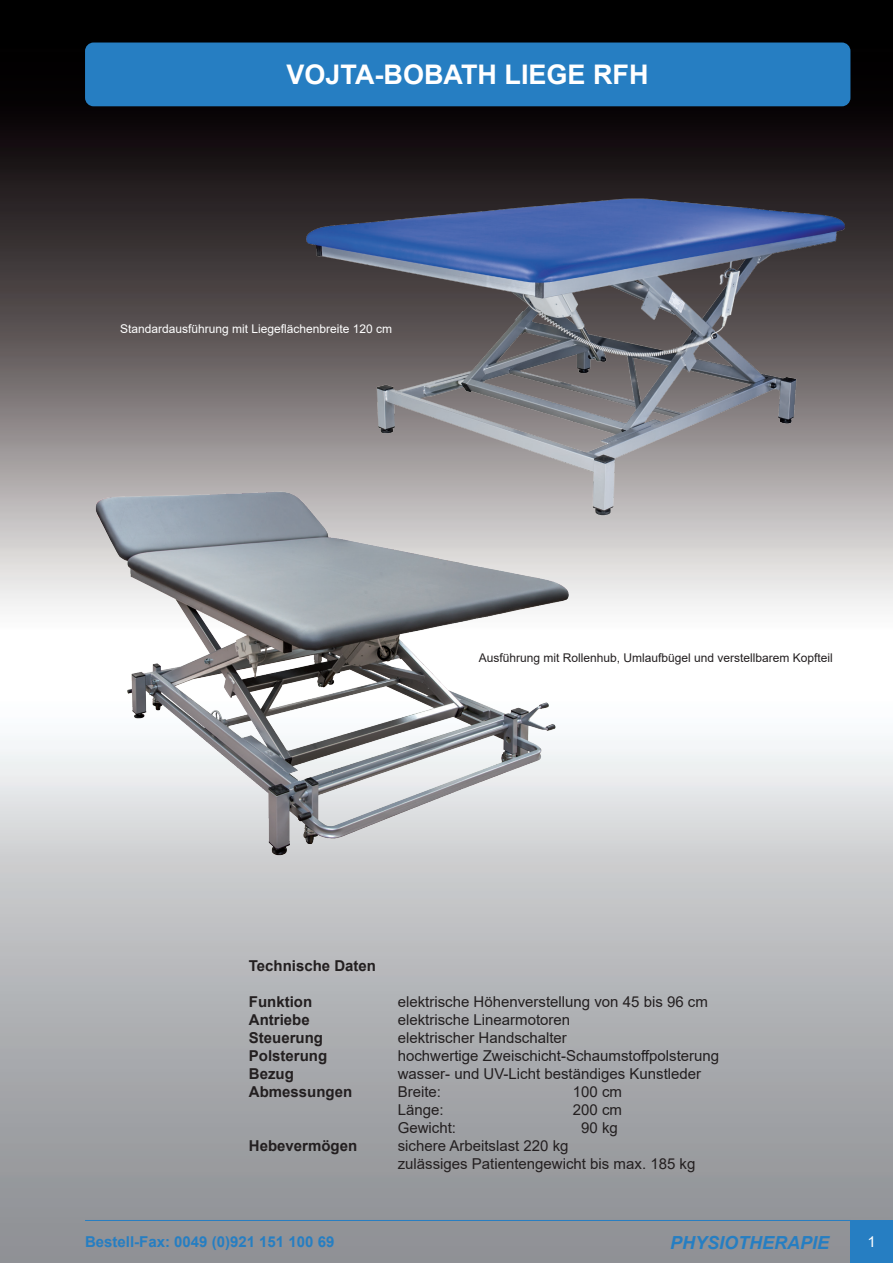
<style>
.page{position:relative;width:893px;height:1263px;background:#fff}
.page>*{position:absolute;margin:0;border:0;box-sizing:border-box;transform-origin:0 0}
.t1{font:700 27px "Arial";color:#fff}
.t2{font:italic 700 18px "Arial";color:#267ec2}
.t3{font:15px/18px "Arial";color:#231f20}
.t4{font:700 15px "Arial";color:#231f20}
.t5{font:700 15px "Arial";color:#267ec2}
.t6{font:15px "Arial";color:#fff}
.t7{font:12px "Arial";color:#231f20}
.t8{font:12px "Arial";color:#fff}
</style>
<div class="page">
<img style="left:0;top:0;width:893px;height:1263px">
<hr style="left:85px;top:1220px;width:765px;height:1px;background:#267ec2">
<div style="left:850px;top:1220px;width:43px;height:43px;background:#267ec2"></div>
<div style="left:85px;top:43px;width:765px;height:63px;background:#267ec2;border-radius:9px"></div>
<img style="left:301px;top:188px;width:549px;height:333px">
<img style="left:94px;top:490px;width:478px;height:367px">
<h1 class="t1" style="left:287px;top:56px;width:364px">VOJTA-BOBATH LIEGE RFH</h1>
<p class="t8" style="left:120px;top:320px;width:274px">Standardausführung mit Liegeflächenbreite 120 cm</p>
<p class="t7" style="left:479px;top:649px;width:356px">Ausführung mit Rollenhub, Umlaufbügel und verstellbarem Kopfteil</p>
<p class="t4" style="left:249px;top:955px;width:129px">Technische Daten</p>
<p class="t4" style="left:249px;top:991px;width:65px">Funktion</p>
<p class="t3" style="left:398px;top:992px;width:312px">elektrische Höhenverstellung von 45 bis 96 cm</p>
<p class="t4" style="left:249px;top:1009px;width:62px">Antriebe</p>
<p class="t3" style="left:398px;top:1010px;width:174px">elektrische Linearmotoren</p>
<p class="t4" style="left:249px;top:1027px;width:76px">Steuerung</p>
<p class="t3" style="left:398px;top:1028px;width:171px">elektrischer Handschalter</p>
<p class="t4" style="left:249px;top:1045px;width:80px">Polsterung</p>
<p class="t3" style="left:398px;top:1046px;width:323px">hochwertige Zweischicht-Schaumstoffpolsterung</p>
<p class="t4" style="left:249px;top:1063px;width:46px">Bezug</p>
<p class="t3" style="left:398px;top:1064px;width:305px">wasser- und UV-Licht beständiges Kunstleder</p>
<p class="t4" style="left:249px;top:1081px;width:105px">Abmessungen</p>
<p class="t3" style="left:398px;top:1082px;width:45px">Breite:</p>
<p class="t3" style="left:573px;top:1082px;width:51px">100 cm</p>
<p class="t3" style="left:398px;top:1100px;width:47px">Länge:</p>
<p class="t3" style="left:573px;top:1100px;width:51px">200 cm</p>
<p class="t3" style="left:398px;top:1118px;width:60px">Gewicht:</p>
<p class="t3" style="left:581px;top:1118px;width:38px">90 kg</p>
<p class="t4" style="left:249px;top:1135px;width:110px">Hebevermögen</p>
<p class="t3" style="left:398px;top:1136px;width:299px">sichere Arbeitslast 220 kg<br>zulässiges Patientengewicht bis max. 185 kg</p>
<p class="t5" style="left:85px;top:1231px;width:251px">Bestell-Fax: 0049 (0)921 151 100 69</p>
<p class="t2" style="left:670px;top:1230px;width:161px">PHYSIOTHERAPIE</p>
<p class="t6" style="left:867px;top:1231px;width:10px">1</p>
</div>
